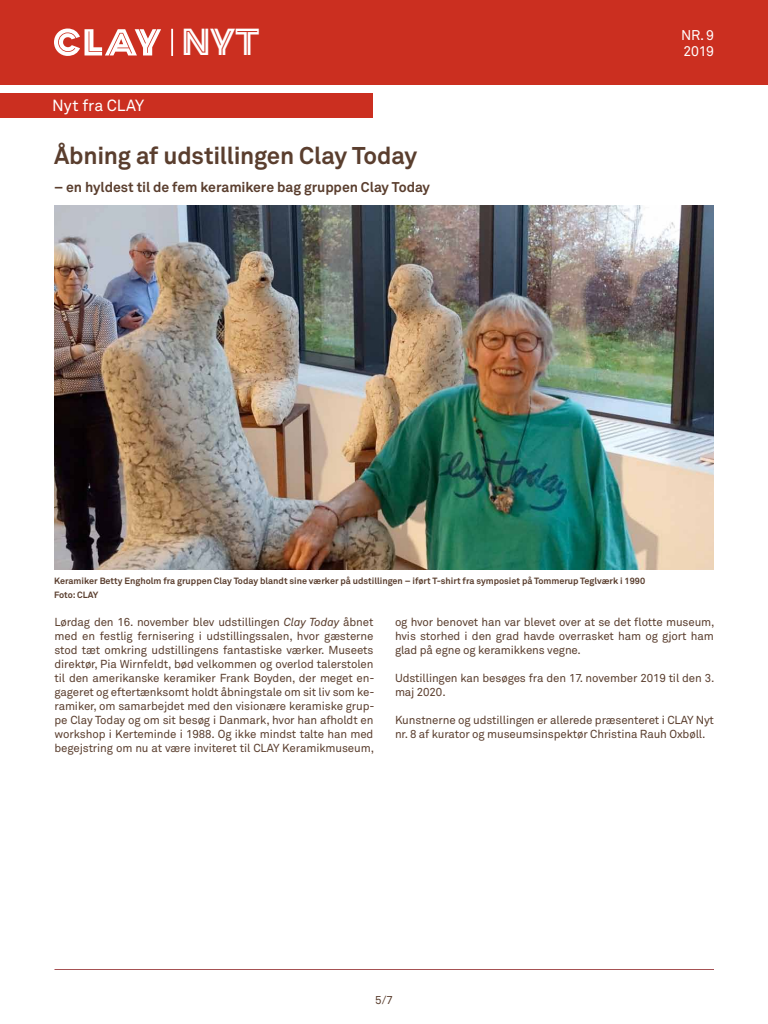
<style>
.page{position:relative;width:768px;height:1024px;background:#fff}
.page>*{position:absolute;margin:0;border:0;box-sizing:border-box;transform-origin:0 0}
.t1{font:35.1px "Clay";color:#fff}
.t2{font:700 24px "Akkurat";letter-spacing:-.01em;color:#5a3e2e}
.t3{font:16px "Akkurat";color:#fff}
.t4{font:700 14px "Akkurat";letter-spacing:-.005em;color:#5a3e2e}
.t5{font:14px/16px "Akkurat";letter-spacing:-.015em;color:#fff}
.t6{font:11.5px/14px "Akkurat";letter-spacing:-.01em;color:#5a3e2e;text-align:justify}
.t7{font:700 9px/14px "Akkurat";color:#5a3e2e}
.s1{font-style:italic}
</style>
<div class="page">
<div style="left:0;top:0;width:768px;height:85px;background:#cb2f20"></div>
<svg style="left:54px;top:29px;width:107px;height:27px"></svg>
<div style="left:171px;top:29px;width:2px;height:27px;border:1px solid #fff"></div>
<hr style="left:54px;top:969px;width:660px;height:1px;background:#a65254">
<div style="left:0;top:94px;width:373px;height:24px;background:#cb2f20"></div>
<img style="left:54px;top:206px;width:660px;height:364px">
<h1 class="t1" style="left:181px;top:20px;width:80px">NYT</h1>
<p class="t5" style="left:681px;top:27px;width:34px">NR. 9<br>2019</p>
<h3 class="t3" style="left:52px;top:96px;width:93px">Nyt fra CLAY</h3>
<h2 class="t2" style="left:54px;top:140px;width:365px">Åbning af udstillingen Clay Today</h2>
<p class="t4" style="left:54px;top:178px;width:378px">– en hyldest til de fem keramikere bag gruppen Clay Today</p>
<p class="t7" style="left:54px;top:574px;width:593px">Keramiker Betty Engholm fra gruppen Clay Today blandt sine værker på udstillingen – iført T-shirt fra symposiet på Tommerup Teglværk i 1990<br>Foto: CLAY</p>
<p class="t6" style="left:395px;top:615px;width:321px">og hvor benovet han var blevet over at se det flotte museum, hvis storhed i den grad havde overrasket ham og gjort ham glad på egne og keramikkens vegne.</p>
<p class="t6" style="left:395px;top:671px;width:321px">Udstillingen kan besøges fra den 17. november 2019 til den 3. maj 2020.</p>
<p class="t6" style="left:395px;top:713px;width:321px">Kunstnerne og udstillingen er allerede præsenteret i CLAY Nyt nr. 8 af kurator og museumsinspektør Christina Rauh Oxbøll.</p>
<p class="t6" style="left:54px;top:615px;width:322px">Lørdag den 16. november blev udstillingen <span class="s1">Clay Today</span> åbnet med en festlig fernisering i udstillingssalen, hvor gæsterne stod tæt omkring udstillingens fantastiske værker. Museets direktør, Pia Wirnfeldt, bød velkommen og overlod talerstolen til den amerikanske keramiker Frank Boyden, der meget en&shy;gageret og eftertænksomt holdt åbningstale om sit liv som ke&shy;ramiker, om samarbejdet med den visionære keramiske grup&shy;pe Clay Today og om sit besøg i Danmark, hvor han afholdt en workshop i Kerteminde i 1988. Og ikke mindst talte han med begejstring om nu at være inviteret til CLAY Keramikmuseum,</p>
<p class="t6" style="left:375px;top:993px;width:19px">5/7</p>
</div>
